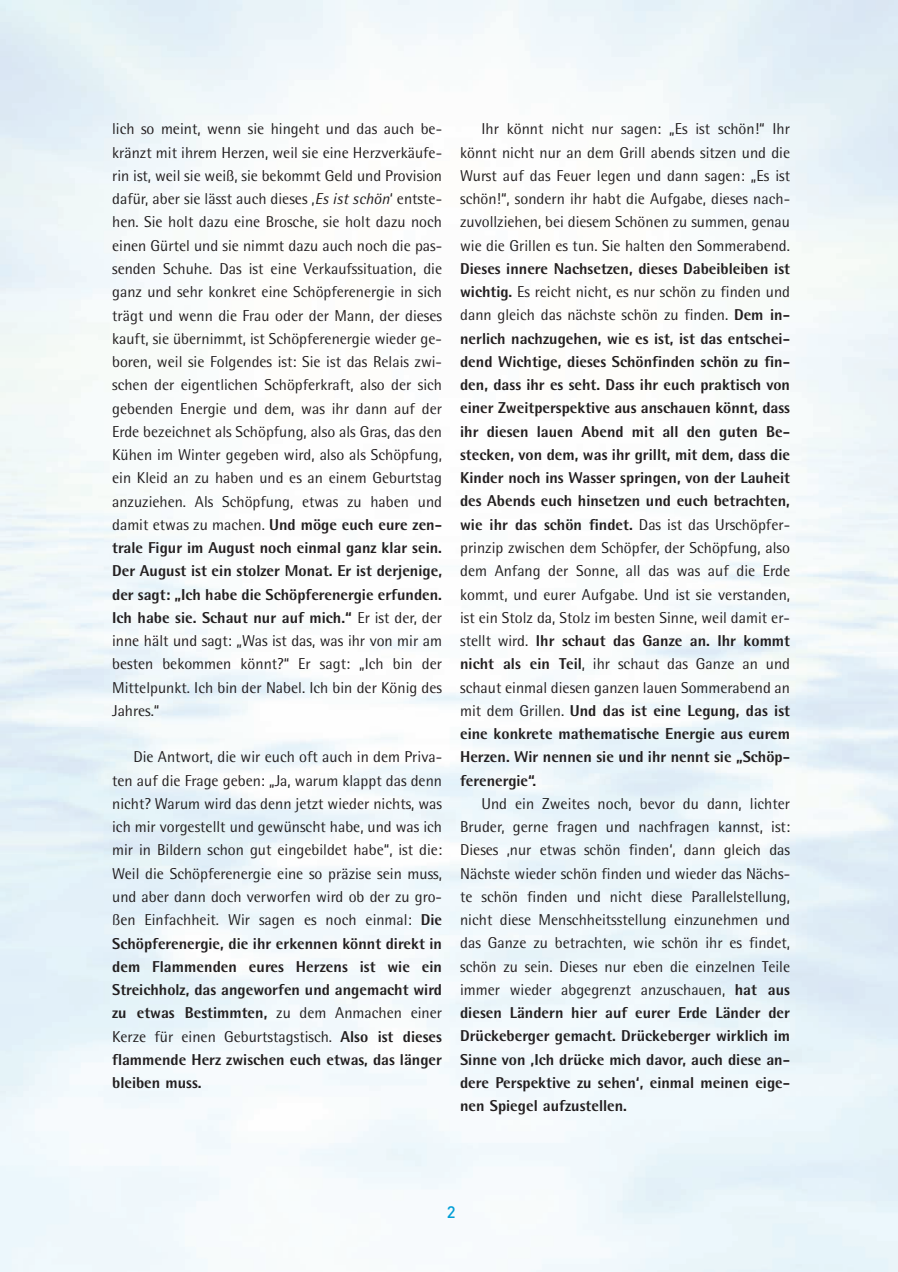
<style>
.page{position:relative;width:898px;height:1272px;background:#fff}
.page>*{position:absolute;margin:0;border:0;box-sizing:border-box;transform-origin:0 0}
.t1{font:500 16.5px "DIN";color:#009ed6}
.t2{font:15.75px/23.2px "Rotis Semi Sans";color:#231f20;text-align:justify}
.t3{font:800 15.75px/23.2px "Rotis Semi Sans";color:#231f20;text-align:justify}
.s1{font-style:italic}
.s2{font-weight:800}
.s3{font-weight:400}
</style>
<div class="page">
<p class="t2" style="left:112px;top:119px;width:331px">lich so meint, wenn sie hingeht und das auch be&shy;kränzt mit ihrem Herzen, weil sie eine Herzverkäufe&shy;rin ist, weil sie weiß, sie bekommt Geld und Provision dafür, aber sie lässt auch dieses ‚<span class="s1">Es ist schön</span>‘ entste&shy;hen. Sie holt dazu eine Brosche, sie holt dazu noch einen Gürtel und sie nimmt dazu auch noch die pas&shy;senden Schuhe. Das ist eine Verkaufssituation, die ganz und sehr konkret eine Schöpferenergie in sich trägt und wenn die Frau oder der Mann, der dieses kauft, sie übernimmt, ist Schöpferenergie wieder ge&shy;boren, weil sie Folgendes ist: Sie ist das Relais zwi&shy;schen der eigentlichen Schöpferkraft, also der sich gebenden Energie und dem, was ihr dann auf der Erde bezeichnet als Schöpfung, also als Gras, das den Kühen im Winter gegeben wird, also als Schöpfung, ein Kleid an zu haben und es an einem Geburtstag anzuziehen. Als Schöpfung, etwas zu haben und damit etwas zu machen. <span class="s2">Und möge euch eure zen&shy;trale Figur im August noch einmal ganz klar sein.<br>Der August ist ein stolzer Monat. Er ist derjenige, der sagt: „Ich habe die Schöpferenergie erfunden.<br>Ich habe sie. Schaut nur auf mich.“</span> Er ist der, der inne hält und sagt: „Was ist das, was ihr von mir am besten bekommen könnt?“ Er sagt: „Ich bin der Mittelpunkt. Ich bin der Nabel. Ich bin der König des Jahres.“</p>
<p class="t2" style="left:112px;top:747px;width:331px;text-indent:21px">Die Antwort, die wir euch oft auch in dem Priva&shy;ten auf die Frage geben: „Ja, warum klappt das denn nicht? Warum wird das denn jetzt wieder nichts, was ich mir vorgestellt und gewünscht habe, und was ich mir in Bildern schon gut eingebildet habe“, ist die:<br>Weil die Schöpferenergie eine so präzise sein muss, und aber dann doch verworfen wird ob der zu gro&shy;ßen Einfachheit. Wir sagen es noch einmal: <span class="s2">Die Schöpferenergie, die ihr erkennen könnt direkt in dem Flammenden eures Herzens ist wie ein Streichholz, das angeworfen und angemacht wird zu etwas Bestimmten,</span> zu dem Anmachen einer Kerze für einen Geburtstagstisch. <span class="s2">Also ist dieses flammende Herz zwischen euch etwas, das länger bleiben muss.</span></p>
<p class="t2" style="left:460px;top:119px;width:331px;text-indent:21px">Ihr könnt nicht nur sagen: „Es ist schön!“ Ihr könnt nicht nur an dem Grill abends sitzen und die Wurst auf das Feuer legen und dann sagen: „Es ist schön!“, sondern ihr habt die Aufgabe, dieses nach&shy;zuvollziehen, bei diesem Schönen zu summen, genau wie die Grillen es tun. Sie halten den Sommerabend.</p>
<p class="t3" style="left:460px;top:258px;width:331px">Dieses innere Nachsetzen, dieses Dabeibleiben ist wichtig. <span class="s3">Es reicht nicht, es nur schön zu finden und dann gleich das nächste schön zu finden.</span> Dem in&shy;nerlich nachzugehen, wie es ist, ist das entschei&shy;dend Wichtige, dieses Schönfinden schön zu fin&shy;den, dass ihr es seht. Dass ihr euch praktisch von einer Zweitperspektive aus anschauen könnt, dass ihr diesen lauen Abend mit all den guten Be&shy;stecken, von dem, was ihr grillt, mit dem, dass die Kinder noch ins Wasser springen, von der Lauheit des Abends euch hinsetzen und euch betrachten, wie ihr das schön findet. <span class="s3">Das ist das Urschöpfer&shy;prinzip zwischen dem Schöpfer, der Schöpfung, also dem Anfang der Sonne, all das was auf die Erde kommt, und eurer Aufgabe. Und ist sie verstanden, ist ein Stolz da, Stolz im besten Sinne, weil damit er&shy;stellt wird.</span> Ihr schaut das Ganze an. Ihr kommt nicht als ein Teil<span class="s3">, ihr schaut das Ganze an und schaut einmal diesen ganzen lauen Sommerabend an mit dem Grillen.</span> Und das ist eine Legung, das ist eine konkrete mathematische Energie aus eurem Herzen. Wir nennen sie und ihr nennt sie „Schöp&shy;ferenergie“.</p>
<p class="t2" style="left:460px;top:793px;width:331px;text-indent:21px">Und ein Zweites noch, bevor du dann, lichter Bruder, gerne fragen und nachfragen kannst, ist:<br>Dieses ‚nur etwas schön finden‘, dann gleich das Nächste wieder schön finden und wieder das Nächs - te schön finden und nicht diese Parallelstellung, nicht diese Menschheitsstellung einzunehmen und das Ganze zu betrachten, wie schön ihr es findet, schön zu sein. Dieses nur eben die einzelnen Teile immer wieder abgegrenzt anzuschauen, <span class="s2">hat aus diesen Ländern hier auf eurer Erde Länder der Drückeberger gemacht. Drückeberger wirklich im Sinne von ‚Ich drücke mich davor, auch diese an&shy;dere Perspektive zu sehen‘, einmal meinen eige&shy;nen Spiegel aufzustellen.</span></p>
<p class="t1" style="left:446px;top:1206px;width:10px">2</p>
</div>
